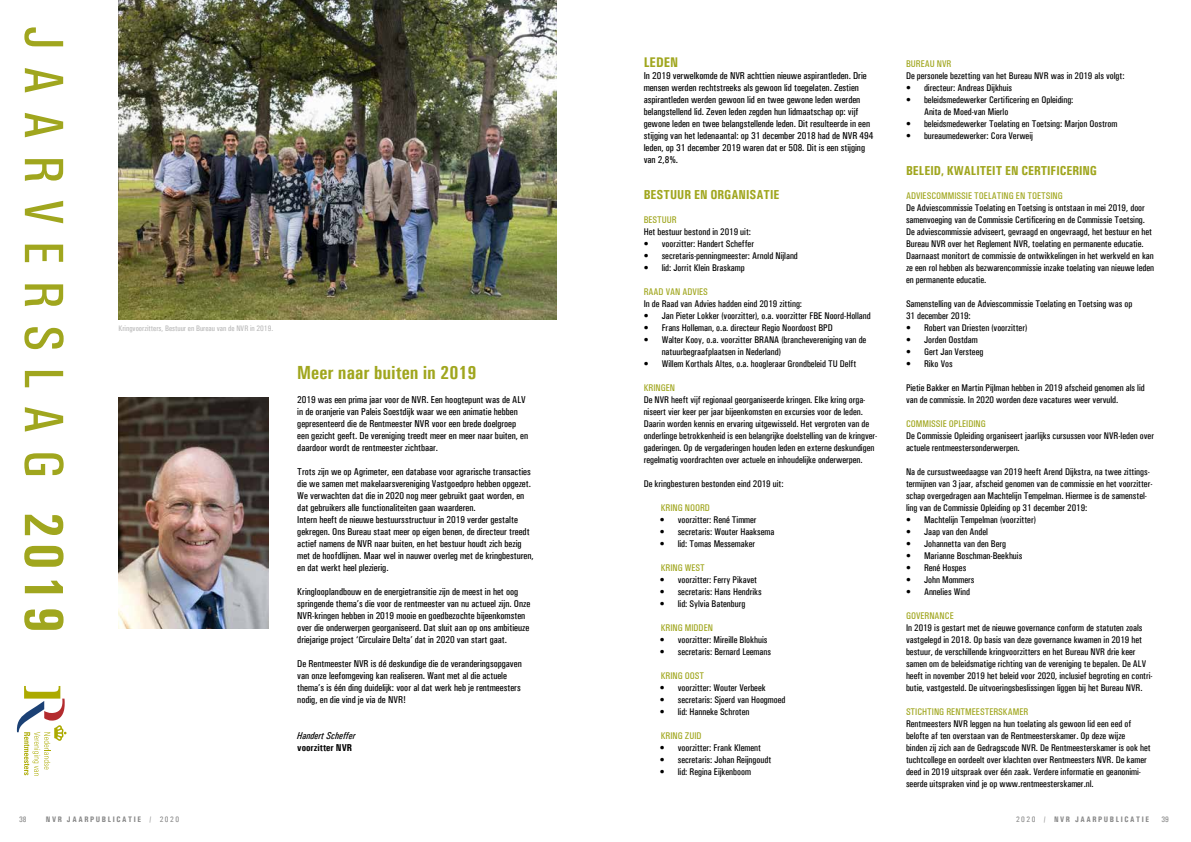
<style>
.page{position:relative;width:1191px;height:842px;background:#fff}
.page>*{position:absolute;margin:0;border:0;box-sizing:border-box;transform-origin:0 0}
.t1{font:500 condensed 55.6px "Univers";letter-spacing:.29em;color:#a0a61e}
.t2{font:700 condensed 19px "Univers";color:#a0a61e}
.t3{font:700 condensed 14px "Univers";color:#a0a61e}
.t4{font:700 condensed 13px "Univers";color:#a0a61e}
.t5{font:500 condensed 10px/12px "Univers";color:#000}
.t6{font:italic 500 condensed 10px "Univers";color:#000}
.t7{font:700 condensed 10px "Univers";color:#000}
.t8{font:500 condensed 9.7px/12px "Univers";color:#000}
.t9{font:500 condensed 9.7px "Univers";color:#a0a61e}
.t10{font:500 condensed 8px "Univers";color:#bababa}
.t11{font:700 condensed 8px "Univers";letter-spacing:.2em;color:#878787}
.t12{font:500 condensed 8px "Univers";color:#878787}
.s1{font-weight:700}
.s2{font-weight:500}
</style>
<div class="page">
<img style="left:118px;top:397px;width:150px;height:231px">
<svg style="left:17px;top:686px;width:49px;height:90px"></svg>
<img style="left:118px;top:0;width:439px;height:319px">
<h1 class="t1" style="left:76px;top:26px;width:608px;rotate:90deg">JAARVERSLAG <span class="s1">2019</span></h1>
<p class="t10" style="left:118px;top:324px;width:156px">Kringvoorzitters, Bestuur en Bureau van de NVR in 2019.</p>
<h2 class="t2" style="left:297px;top:361px;width:181px">Meer naar buiten in 2019</h2>
<p class="t5" style="left:297px;top:394px;width:232px">2019 was een prima jaar voor de NVR. Een hoogtepunt was de ALV in de oranjerie van Paleis Soestdijk waar we een animatie hebben gepresenteerd die de Rentmeester NVR voor een brede doelgroep een gezicht geeft. De vereniging treedt meer en meer naar buiten, en daardoor wordt de rentmeester zichtbaar.</p>
<p class="t5" style="left:297px;top:466px;width:238px">Trots zijn we op Agrimeter, een database voor agrarische transacties die we samen met makelaarsvereniging Vastgoedpro hebben opgezet.<br>We verwachten dat die in 2020 nog meer gebruikt gaat worden, en dat gebruikers alle functionaliteiten gaan waarderen.<br>Intern heeft de nieuwe bestuursstructuur in 2019 verder gestalte gekregen. Ons Bureau staat meer op eigen benen, de directeur treedt actief namens de NVR naar buiten, en het bestuur houdt zich bezig met de hoofdlijnen. Maar wel in nauwer overleg met de kringbesturen, en dat werkt heel plezierig.</p>
<p class="t5" style="left:297px;top:586px;width:234px">Kringlooplandbouw en de energietransitie zijn de meest in het oog springende thema’s die voor de rentmeester van nu actueel zijn. Onze NVR-kringen hebben in 2019 mooie en goedbezochte bijeenkomsten over die onderwerpen georganiseerd. Dat sluit aan op ons ambitieuze driejarige project ‘Circulaire Delta’ dat in 2020 van start gaat.</p>
<p class="t5" style="left:297px;top:658px;width:226px">De Rentmeester NVR is dé deskundige die de veranderingsopgaven van onze leefomgeving kan realiseren. Want met al die actuele thema’s is één ding duidelijk: voor al dat werk heb je rentmeesters nodig, en die vind je via de NVR!</p>
<p class="t6" style="left:297px;top:730px;width:60px">Handert Scheffer</p>
<p class="t7" style="left:297px;top:742px;width:56px">voorzitter NVR</p>
<h3 class="t3" style="left:643px;top:54px;width:36px">LEDEN</h3>
<p class="t5" style="left:643px;top:70px;width:231px">In 2019 verwelkomde de NVR achttien nieuwe aspirantleden. Drie mensen werden rechtstreeks als gewoon lid toegelaten. Zestien aspirantleden werden gewoon lid en twee gewone leden werden belangstellend lid. Zeven leden zegden hun lidmaatschap op: vijf gewone leden en twee belangstellende leden. Dit resulteerde in een stijging van het ledenaantal: op 31 december 2018 had de NVR 494 leden, op 31 december 2019 waren dat er 508. Dit is een stijging van 2,8%.</p>
<h3 class="t4" style="left:643px;top:187px;width:137px">BESTUUR EN ORGANISATIE</h3>
<p class="t9" style="left:643px;top:214px;width:35px">BESTUUR</p>
<p class="t8" style="left:643px;top:226px;width:109px">Het bestuur bestond in 2019 uit:</p>
<p class="t8" style="left:643px;top:238px;width:112px">• voorzitter: Handert Scheffer</p>
<p class="t8" style="left:643px;top:250px;width:156px">• secretaris-penningmeester: Arnold Nijland</p>
<p class="t8" style="left:643px;top:262px;width:103px">• lid: Jorrit Klein Braskamp</p>
<p class="t9" style="left:643px;top:286px;width:66px">RAAD VAN ADVIES</p>
<p class="t8" style="left:643px;top:298px;width:160px">In de Raad van Advies hadden eind 2019 zitting:</p>
<p class="t8" style="left:643px;top:310px;width:228px">• Jan Pieter Lokker (voorzitter), o.a. voorzitter FBE Noord-Holland</p>
<p class="t8" style="left:643px;top:322px;width:190px">• Frans Holleman, o.a. directeur Regio Noordoost BPD</p>
<p class="t8" style="left:661px;top:334px;width:206px;text-indent:-18px">• Walter Kooy, o.a. voorzitter BRANA (branchevereniging van de natuurbegraafplaatsen in Nederland)</p>
<p class="t8" style="left:643px;top:358px;width:214px">• Willem Korthals Altes, o.a. hoogleraar Grondbeleid TU Delft</p>
<p class="t9" style="left:643px;top:382px;width:33px">KRINGEN</p>
<p class="t8" style="left:643px;top:394px;width:235px">De NVR heeft vijf regionaal georganiseerde kringen. Elke kring orga&shy;niseert vier keer per jaar bijeenkomsten en excursies voor de leden.<br>Daarin worden kennis en ervaring uitgewisseld. Het vergroten van de onderlinge betrokkenheid is een belangrijke doelstelling van de kringver&shy;gaderingen. Op de vergaderingen houden leden en externe deskundigen regelmatig voordrachten over actuele en inhoudelijke onderwerpen.</p>
<p class="t8" style="left:643px;top:478px;width:141px">De kringbesturen bestonden eind 2019 uit:</p>
<p class="t9" style="left:660px;top:502px;width:51px">KRING NOORD</p>
<p class="t8" style="left:659px;top:514px;width:98px">• voorzitter: René Timmer</p>
<p class="t8" style="left:659px;top:526px;width:116px">• secretaris: Wouter Haaksema</p>
<p class="t8" style="left:659px;top:538px;width:97px">• lid: Tomas Messemaker</p>
<p class="t9" style="left:660px;top:562px;width:46px">KRING WEST</p>
<p class="t8" style="left:659px;top:574px;width:99px">• voorzitter: Ferry Pikavet</p>
<p class="t8" style="left:659px;top:586px;width:103px">• secretaris: Hans Hendriks</p>
<p class="t8" style="left:659px;top:598px;width:87px">• lid: Sylvia Batenburg</p>
<p class="t9" style="left:660px;top:622px;width:54px">KRING MIDDEN</p>
<p class="t8" style="left:659px;top:634px;width:109px">• voorzitter: Mireille Blokhuis</p>
<p class="t8" style="left:659px;top:646px;width:113px">• secretaris: Bernard Leemans</p>
<p class="t9" style="left:660px;top:670px;width:45px">KRING OOST</p>
<p class="t8" style="left:660px;top:682px;width:107px">• voorzitter: Wouter Verbeek</p>
<p class="t8" style="left:660px;top:694px;width:127px">• secretaris: Sjoerd van Hoogmoed</p>
<p class="t8" style="left:660px;top:706px;width:91px">• lid: Hanneke Schroten</p>
<p class="t9" style="left:661px;top:730px;width:42px">KRING ZUID</p>
<p class="t8" style="left:660px;top:742px;width:103px">• voorzitter: Frank Klement</p>
<p class="t8" style="left:660px;top:754px;width:113px">• secretaris: Johan Reijngoudt</p>
<p class="t8" style="left:660px;top:766px;width:93px">• lid: Regina Eijkenboom</p>
<p class="t9" style="left:906px;top:58px;width:47px">BUREAU NVR</p>
<p class="t8" style="left:906px;top:70px;width:220px">De personele bezetting van het Bureau NVR was in 2019 als volgt:</p>
<p class="t8" style="left:906px;top:82px;width:108px">• directeur: Andreas Dijkhuis</p>
<p class="t8" style="left:924px;top:94px;width:151px;text-indent:-18px">• beleidsmedewerker Certificering en Opleiding:<br>Anita de Moed-van Mierlo</p>
<p class="t8" style="left:906px;top:118px;width:213px">• beleidsmedewerker Toelating en Toetsing: Marjon Oostrom</p>
<p class="t8" style="left:906px;top:130px;width:128px">• bureaumedewerker: Cora Verweij</p>
<h3 class="t4" style="left:906px;top:163px;width:193px">BELEID, KWALITEIT EN CERTIFICERING</h3>
<p class="t9" style="left:906px;top:190px;width:158px">ADVIESCOMMISSIE TOELATING EN TOETSING</p>
<p class="t8" style="left:906px;top:202px;width:249px">De Adviescommissie Toelating en Toetsing is ontstaan in mei 2019, door samenvoeging van de Commissie Certificering en de Commissie Toetsing.<br>De adviescommissie adviseert, gevraagd en ongevraagd, het bestuur en het Bureau NVR over het Reglement NVR, toelating en permanente educatie.<br>Daarnaast monitort de commissie de ontwikkelingen in het werkveld en kan ze een rol hebben als bezwarencommissie inzake toelating van nieuwe leden en permanente educatie.</p>
<p class="t8" style="left:906px;top:298px;width:228px">Samenstelling van de Adviescommissie Toelating en Toetsing was op<br>31 december 2019:</p>
<p class="t8" style="left:906px;top:322px;width:123px">• Robert van Driesten (voorzitter)</p>
<p class="t8" style="left:906px;top:334px;width:73px">• Jorden Oostdam</p>
<p class="t8" style="left:906px;top:346px;width:79px">• Gert Jan Versteeg</p>
<p class="t8" style="left:906px;top:358px;width:48px">• Riko Vos</p>
<p class="t8" style="left:906px;top:382px;width:240px">Pietie Bakker en Martin Pijlman hebben in 2019 afscheid genomen als lid van de commissie. In 2020 worden deze vacatures weer vervuld.</p>
<p class="t9" style="left:906px;top:418px;width:81px">COMMISSIE OPLEIDING</p>
<p class="t8" style="left:906px;top:430px;width:249px">De Commissie Opleiding organiseert jaarlijks cursussen voor NVR-leden over actuele rentmeestersonderwerpen.</p>
<p class="t8" style="left:906px;top:466px;width:248px">Na de cursustweedaagse van 2019 heeft Arend Dijkstra, na twee zittings&shy;termijnen van 3 jaar, afscheid genomen van de commissie en het voorzitter&shy;schap overgedragen aan Machtelijn Tempelman. Hiermee is de samenstel&shy;ling van de Commissie Opleiding op 31 december 2019:</p>
<p class="t8" style="left:906px;top:514px;width:131px">• Machtelijn Tempelman (voorzitter)</p>
<p class="t8" style="left:906px;top:526px;width:84px">• Jaap van den Andel</p>
<p class="t8" style="left:906px;top:538px;width:102px">• Johannetta van den Berg</p>
<p class="t8" style="left:906px;top:550px;width:118px">• Marianne Boschman-Beekhuis</p>
<p class="t8" style="left:906px;top:562px;width:62px">• René Hospes</p>
<p class="t8" style="left:906px;top:574px;width:70px">• John Mommers</p>
<p class="t8" style="left:906px;top:586px;width:65px">• Annelies Wind</p>
<p class="t9" style="left:906px;top:610px;width:49px">GOVERNANCE</p>
<p class="t8" style="left:906px;top:622px;width:248px">In 2019 is gestart met de nieuwe governance conform de statuten zoals vastgelegd in 2018. Op basis van deze governance kwamen in 2019 het bestuur, de verschillende kringvoorzitters en het Bureau NVR drie keer samen om de beleidsmatige richting van de vereniging te bepalen. De ALV heeft in november 2019 het beleid voor 2020, inclusief begroting en contri&shy;butie, vastgesteld. De uitvoeringsbeslissingen liggen bij het Bureau NVR.</p>
<p class="t9" style="left:906px;top:706px;width:124px">STICHTING RENTMEESTERSKAMER</p>
<p class="t8" style="left:906px;top:718px;width:246px">Rentmeesters NVR leggen na hun toelating als gewoon lid een eed of belofte af ten overstaan van de Rentmeesterskamer. Op deze wijze<br>binden zij zich aan de Gedragscode NVR. De Rentmeesterskamer is ook het tuchtcollege en oordeelt over klachten over Rentmeesters NVR. De kamer deed in 2019 uitspraak over één zaak. Verdere informatie en geanonimi&shy;seerde uitspraken vind je op www.rentmeesterskamer.nl.</p>
<p class="t12" style="left:19px;top:814px;width:9px">38</p>
<p class="t11" style="left:46px;top:814px;width:135px">NVR JAARPUBLICATIE <span class="s2">/ 2020</span></p>
<p class="t11" style="left:1016px;top:814px;width:135px"><span class="s2">2020 /</span> NVR JAARPUBLICATIE</p>
<p class="t12" style="left:1161px;top:814px;width:9px">39</p>
</div>
